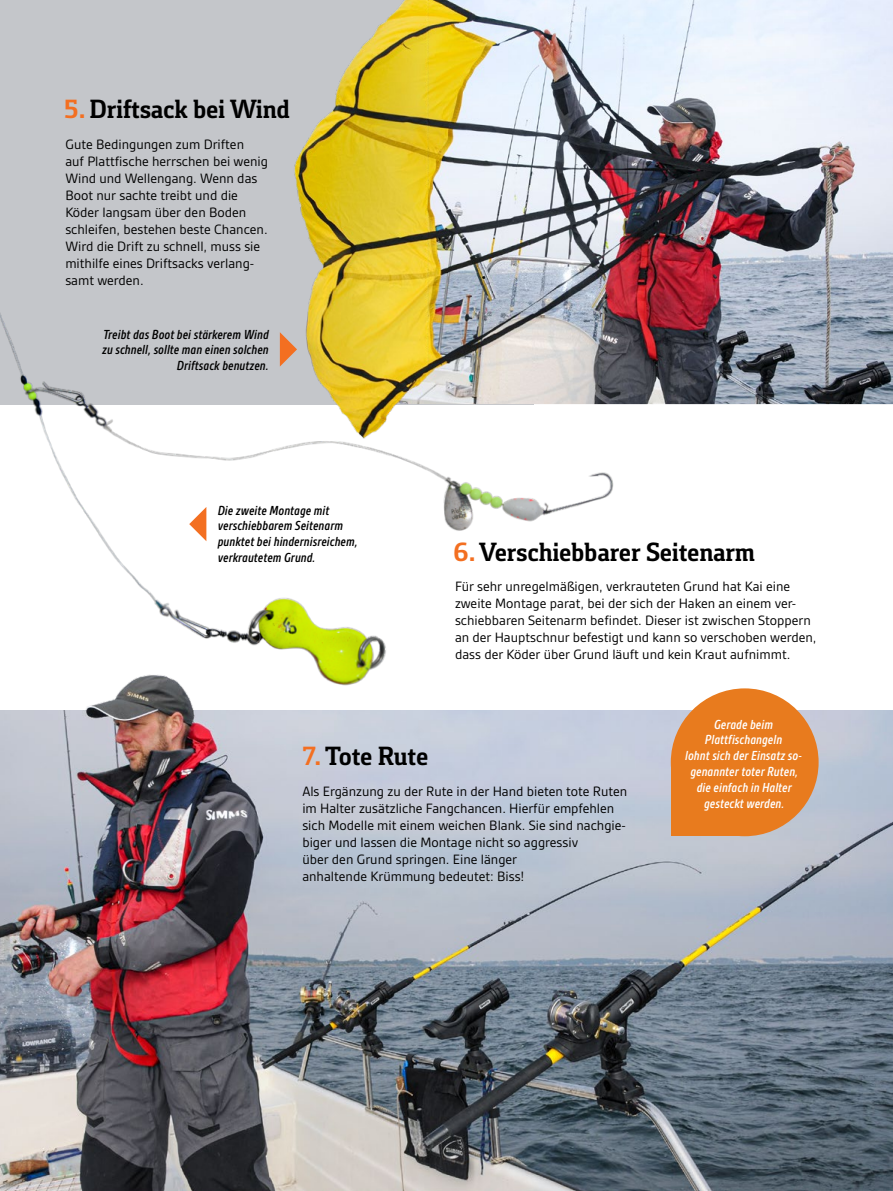
<style>
.page{position:relative;width:893px;height:1191px;background:#fff}
.page>*{position:absolute;margin:0;border:0;box-sizing:border-box;transform-origin:0 0}
.Kasten__Headline{font:700 27px "Foral Pro";letter-spacing:-.01em;color:#000}
.Artikel__Text_ohne_E{font:14.55px/17px "Gesta";color:#000}
.Bildunterschrift_wei{font:italic 500 14.1px/15.8px "Gesta Cond";color:#000}
.Bildunterschrift_wei-2{font:italic 500 14.1px/15.8px "Gesta Cond";color:#fff;text-align:center}
.s1{color:#f36f21}
</style>
<div class="page">
<div style="left:0;top:0;width:534px;height:404px;background:#c4c6ca"></div>
<img style="left:0;top:690px;width:893px;height:501px">
<img style="left:0;top:313px;width:688px;height:443px">
<img style="left:272px;top:0;width:621px;height:444px">
<svg style="left:280px;top:332px;width:17px;height:34px"></svg>
<svg style="left:189px;top:507px;width:17px;height:34px"></svg>
<div style="left:671px;top:762px;width:74px;height:74px;background:#e87b1e"></div>
<div style="left:671px;top:688px;width:148px;height:148px;background:#e87b1e;border-radius:50%"></div>
<p class="Kasten__Headline" style="left:64px;top:93px;width:228px"><span class="s1">5.</span> Driftsack bei Wind</p>
<p class="Artikel__Text_ohne_E" style="left:65px;top:136px;width:204px">Gute Bedingungen zum Driften<br>auf Plattfische herrschen bei wenig<br>Wind und Wellengang. Wenn das<br>Boot nur sachte treibt und die<br>Köder langsam über den Boden schleifen, bestehen beste Chancen.<br>Wird die Drift zu schnell, muss sie mithilfe eines Driftsacks verlang&shy;samt werden.</p>
<p class="Bildunterschrift_wei" style="left:102px;top:326px;width:168px;text-align:right">Treibt das Boot bei stärkerem Wind zu schnell, sollte man einen solchen<br>Driftsack benutzen.</p>
<p class="Bildunterschrift_wei" style="left:218px;top:502px;width:142px">Die zweite Montage mit verschiebbarem Seitenarm punktet bei hindernisreichem, verkrautetem Grund.</p>
<p class="Kasten__Headline" style="left:453px;top:535px;width:303px"><span class="s1">6.</span> Verschiebbarer Seitenarm</p>
<p class="Artikel__Text_ohne_E" style="left:455px;top:578px;width:363px">Für sehr unregelmäßigen, verkrauteten Grund hat Kai eine zweite Montage parat, bei der sich der Haken an einem ver&shy;schiebbaren Seitenarm befindet. Dieser ist zwischen Stoppern an der Hauptschnur befestigt und kann so verschoben werden, dass der Köder über Grund läuft und kein Kraut aufnimmt.</p>
<p class="Kasten__Headline" style="left:302px;top:739px;width:128px"><span class="s1">7.</span> Tote Rute</p>
<p class="Artikel__Text_ohne_E" style="left:302px;top:782px;width:326px">Als Ergänzung zu der Rute in der Hand bieten tote Ruten im Halter zusätzliche Fangchancen. Hierfür empfehlen sich Modelle mit einem weichen Blank. Sie sind nachgie&shy;biger und lassen die Montage nicht so aggressiv<br>über den Grund springen. Eine länger<br>anhaltende Krümmung bedeutet: Biss!</p>
<p class="Bildunterschrift_wei-2" style="left:685px;top:716px;width:118px">Gerade beim<br>Plattfischangeln<br>lohnt sich der Einsatz so&shy;genannter toter Ruten, die einfach in Halter gesteckt werden.</p>
</div>
